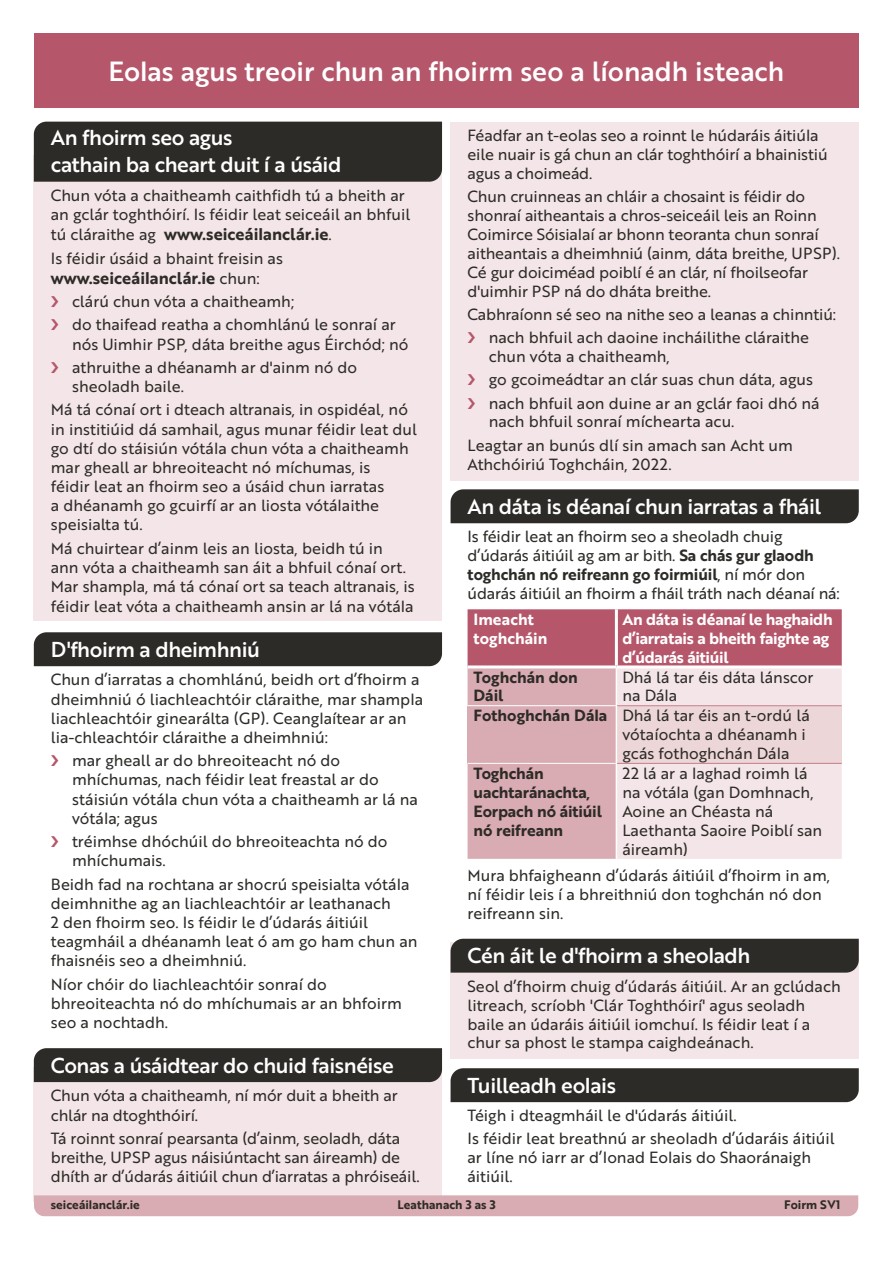
<style>
.page{position:relative;width:893px;height:1263px;background:#fff}
.page>*{position:absolute;margin:0;border:0;box-sizing:border-box;transform-origin:0 0}
.t1{font:27px "Brother 1816 Medium";color:#fff}
.t2{font:21px/27.3px "Brother 1816 Medium";letter-spacing:-.02em;color:#fff}
.Paragraph{font:16.5px "Brother 1816 Bold";color:#2d2b27}
.Paragraph-2{font:15.75px/18.9px "Brother 1816 Regular";color:#2d2b27}
.Paragraph-3{font:15.75px/18.9px "Brother 1816 Bold";letter-spacing:-.01em;color:#2d2b27}
.Paragraph-4{font:15.75px/18.9px "Brother 1816 Bold";letter-spacing:-.02em;color:#fff}
.Paragraph-5{font:15.75px/18.9px "Brother 1816 Bold";color:#fff}
.t3{font:12px "Brother 1816 Bold";color:#2d2b27}
.s1{font-family:"Brother 1816 Bold"}
.s2{font-family:"Brother 1816 Regular";font-size:15.75px}
</style>
<div class="page">
<div style="left:451px;top:942px;width:408px;height:117px;background:#f4e6e8"></div>
<div style="left:451px;top:122px;width:408px;height:358px;background:#f4e6e8"></div>
<div style="left:34px;top:1067px;width:408px;height:135px;background:#f4e6e8"></div>
<div style="left:34px;top:1195px;width:824px;height:21px;background:#d9abb2"></div>
<div style="left:34px;top:155px;width:408px;height:466px;background:#f4e6e8"></div>
<div style="left:34px;top:122px;width:408px;height:60px;background:#2d2b27"></div>
<div style="left:34px;top:632px;width:408px;height:34px;background:#2d2b27"></div>
<div style="left:34px;top:1048px;width:408px;height:34px;background:#2d2b27"></div>
<div style="left:451px;top:489px;width:408px;height:34px;background:#2d2b27"></div>
<div style="left:451px;top:939px;width:408px;height:34px;background:#2d2b27"></div>
<div style="left:451px;top:1068px;width:408px;height:34px;background:#2d2b27"></div>
<svg style="left:468px;top:609px;width:374px;height:250px;background:#d9abb3"></svg>
<div style="left:468px;top:706px;width:148px;height:57px;background:#d9abb2"></div>
<div style="left:616px;top:706px;width:226px;height:57px;background:#ecd6d8"></div>
<hr style="left:616px;top:668px;width:1px;height:38px;background:#fff">
<hr style="left:616px;top:706px;width:1px;height:57px;background:#fff">
<hr style="left:616px;top:763px;width:1px;height:96px;background:#fff">
<hr style="left:468px;top:705px;width:148px;height:1px;background:#fff">
<hr style="left:615px;top:609px;width:3px;height:56px;background:#fff">
<hr style="left:468px;top:665px;width:148px;height:3px;background:#fff">
<hr style="left:616px;top:665px;width:226px;height:3px;background:#fff">
<hr style="left:468px;top:763px;width:148px;height:1px;background:#fff">
<hr style="left:617px;top:705px;width:225px;height:1px;background:#c6808b">
<hr style="left:617px;top:763px;width:225px;height:1px;background:#c6808b">
<div style="left:34px;top:33px;width:825px;height:74px;background:#b5566a"></div>
<h1 class="t1" style="left:109px;top:51px;width:677px">Eolas agus treoir chun an fhoirm seo a líonadh isteach</h1>
<p class="Paragraph-2" style="left:468px;top:126px;width:362px">Féadfar an t-eolas seo a roinnt le húdaráis áitiúla eile nuair is gá chun an clár toghthóirí a bhainistiú agus a choimeád.</p>
<p class="Paragraph-2" style="left:468px;top:187px;width:374px">Chun cruinneas an chláir a chosaint is féidir do shonraí aitheantais a chros-seiceáil leis an Roinn Coimirce Sóisialaí ar bhonn teoranta chun sonraí aitheantais a dheimhniú (ainm, dáta breithe, UPSP).<br>Cé gur doiciméad poiblí é an clár, ní fhoilseofar d'uimhir PSP ná do dháta breithe.</p>
<p class="Paragraph-2" style="left:468px;top:304px;width:370px">Cabhraíonn sé seo na nithe seo a leanas a chinntiú:</p>
<p class="Paragraph-2" style="left:489px;top:328px;width:322px">nach bhfuil ach daoine incháilithe cláraithe chun vóta a chaitheamh,</p>
<p class="Paragraph-2" style="left:489px;top:370px;width:326px">go gcoimeádtar an clár suas chun dáta, agus</p>
<p class="Paragraph-2" style="left:489px;top:393px;width:332px">nach bhfuil aon duine ar an gclár faoi dhó ná nach bhfuil sonraí míchearta acu.</p>
<p class="Paragraph-2" style="left:468px;top:435px;width:327px">Leagtar an bunús dlí sin amach san Acht um<br>Athchóiriú Toghcháin, 2022.</p>
<h2 class="t2" style="left:468px;top:492px;width:355px">An dáta is déanaí chun iarratas a fháil</h2>
<p class="Paragraph-2" style="left:468px;top:527px;width:374px">Is féidir leat an fhoirm seo a sheoladh chuig d’údarás áitiúil ag am ar bith. <span class="s1">Sa chás gur glaodh toghchán nó reifreann go foirmiúil</span>, ní mór don údarás áitiúil an fhoirm a fháil tráth nach déanaí ná:</p>
<p class="Paragraph-5" style="left:474px;top:609px;width:75px">Imeacht toghcháin</p>
<p class="Paragraph-4" style="left:622px;top:609px;width:212px">An dáta is déanaí le haghaidh d’iarratais a bheith faighte ag d’údarás áitiúil</p>
<p class="Paragraph-3" style="left:474px;top:667px;width:106px">Toghchán don<br>Dáil</p>
<p class="Paragraph-2" style="left:622px;top:667px;width:193px">Dhá lá tar éis dáta lánscor na Dála</p>
<p class="Paragraph-3" style="left:474px;top:706px;width:135px">Fothoghchán Dála</p>
<p class="Paragraph-2" style="left:622px;top:705px;width:189px">Dhá lá tar éis an t-ordú lá vótaíochta a dhéanamh i gcás fothoghchán Dála</p>
<p class="Paragraph-3" style="left:474px;top:763px;width:130px">Toghchán uachtaránachta,<br>Eorpach nó áitiúil nó reifreann</p>
<p class="Paragraph-2" style="left:622px;top:763px;width:201px">22 lá ar a laghad roimh lá na vótála (gan Domhnach,<br>Aoine an Chéasta ná<br>Laethanta Saoire Poiblí san áireamh)</p>
<p class="Paragraph-2" style="left:468px;top:865px;width:364px">Mura bhfaigheann d’údarás áitiúil d’fhoirm in am, ní féidir leis í a bhreithniú don toghchán nó don reifreann sin.</p>
<h2 class="t2" style="left:468px;top:941px;width:284px">Cén áit le d'fhoirm a sheoladh</h2>
<p class="Paragraph-2" style="left:468px;top:976px;width:375px">Seol d’fhoirm chuig d’údarás áitiúil. Ar an gclúdach litreach, scríobh 'Clár Toghthóirí' agus seoladh baile an údaráis áitiúil iomchuí. Is féidir leat í a chur sa phost le stampa caighdeánach.</p>
<h2 class="t2" style="left:468px;top:1071px;width:150px">Tuilleadh eolais</h2>
<p class="Paragraph-2" style="left:468px;top:1105px;width:271px">Téigh i dteagmháil le d'údarás áitiúil.</p>
<p class="Paragraph-2" style="left:468px;top:1128px;width:369px">Is féidir leat breathnú ar sheoladh d’údaráis áitiúil ar líne nó iarr ar d’Ionad Eolais do Shaoránaigh áitiúil.</p>
<p class="t3" style="left:397px;top:1195px;width:100px">Leathanach 3 as 3</p>
<h2 class="t2" style="left:51px;top:123px;width:292px">An fhoirm seo agus<br>cathain ba cheart duit í a úsáid</h2>
<p class="Paragraph-2" style="left:51px;top:185px;width:361px">Chun vóta a chaitheamh caithfidh tú a bheith ar an gclár toghthóirí. Is féidir leat seiceáil an bhfuil</p>
<p class="Paragraph" style="left:51px;top:222px;width:282px"><span class="s2">tú cláraithe ag</span> www.seiceáilanclár.ie<span class="s2">.</span></p>
<p class="Paragraph-2" style="left:51px;top:248px;width:234px">Is féidir úsáid a bhaint freisin as</p>
<p class="Paragraph" style="left:51px;top:265px;width:210px">www.seiceáilanclár.ie <span class="s2">chun:</span></p>
<p class="Paragraph-2" style="left:72px;top:291px;width:224px">clárú chun vóta a chaitheamh;</p>
<p class="Paragraph-2" style="left:72px;top:314px;width:338px">do thaifead reatha a chomhlánú le sonraí ar nós Uimhir PSP, dáta breithe agus Éirchód; nó</p>
<p class="Paragraph-2" style="left:72px;top:357px;width:287px">athruithe a dhéanamh ar d'ainm nó do sheoladh baile.</p>
<p class="Paragraph-2" style="left:51px;top:400px;width:368px">Má tá cónaí ort i dteach altranais, in ospidéal, nó in institiúid dá samhail, agus munar féidir leat dul go dtí do stáisiún vótála chun vóta a chaitheamh mar gheall ar bhreoiteacht nó míchumas, is<br>féidir leat an fhoirm seo a úsáid chun iarratas<br>a dhéanamh go gcuirfí ar an liosta vótálaithe speisialta tú.</p>
<p class="Paragraph-2" style="left:51px;top:538px;width:365px;line-height:19.5px">Má chuirtear d’ainm leis an liosta, beidh tú in<br>ann vóta a chaitheamh san áit a bhfuil cónaí ort.<br>Mar shampla, má tá cónaí ort sa teach altranais, is féidir leat vóta a chaitheamh ansin ar lá na vótála</p>
<h2 class="t2" style="left:51px;top:635px;width:211px">D'fhoirm a dheimhniú</h2>
<p class="Paragraph-2" style="left:51px;top:670px;width:374px">Chun d’iarratas a chomhlánú, beidh ort d’fhoirm a dheimhniú ó liachleachtóir cláraithe, mar shampla liachleachtóir ginearálta (GP). Ceanglaítear ar an lia-chleachtóir cláraithe a dheimhniú:</p>
<p class="Paragraph-2" style="left:72px;top:750px;width:347px">mar gheall ar do bhreoiteacht nó do mhíchumas, nach féidir leat freastal ar do stáisiún vótála chun vóta a chaitheamh ar lá na vótála; agus</p>
<p class="Paragraph-2" style="left:72px;top:831px;width:317px">tréimhse dhóchúil do bhreoiteachta nó do mhíchumais.</p>
<p class="Paragraph-2" style="left:51px;top:874px;width:368px">Beidh fad na rochtana ar shocrú speisialta vótála deimhnithe ag an liachleachtóir ar leathanach<br>2 den fhoirm seo. Is féidir le d’údarás áitiúil teagmháil a dhéanamh leat ó am go ham chun an fhaisnéis seo a dheimhniú.</p>
<p class="Paragraph-2" style="left:51px;top:974px;width:353px">Níor chóir do liachleachtóir sonraí do bhreoiteachta nó do mhíchumais ar an bhfoirm seo a nochtadh.</p>
<h2 class="t2" style="left:51px;top:1051px;width:344px">Conas a úsáidtear do chuid faisnéise</h2>
<p class="Paragraph-2" style="left:51px;top:1085px;width:348px">Chun vóta a chaitheamh, ní mór duit a bheith ar chlár na dtoghthóirí.</p>
<p class="Paragraph-2" style="left:51px;top:1128px;width:370px">Tá roinnt sonraí pearsanta (d’ainm, seoladh, dáta breithe, UPSP agus náisiúntacht san áireamh) de dhíth ar d’údarás áitiúil chun d’iarratas a phróiseáil.</p>
<p class="t3" style="left:51px;top:1195px;width:90px">seiceáilanclár.ie</p>
<p class="t3" style="left:784px;top:1195px;width:58px">Foirm SV1</p>
</div>
